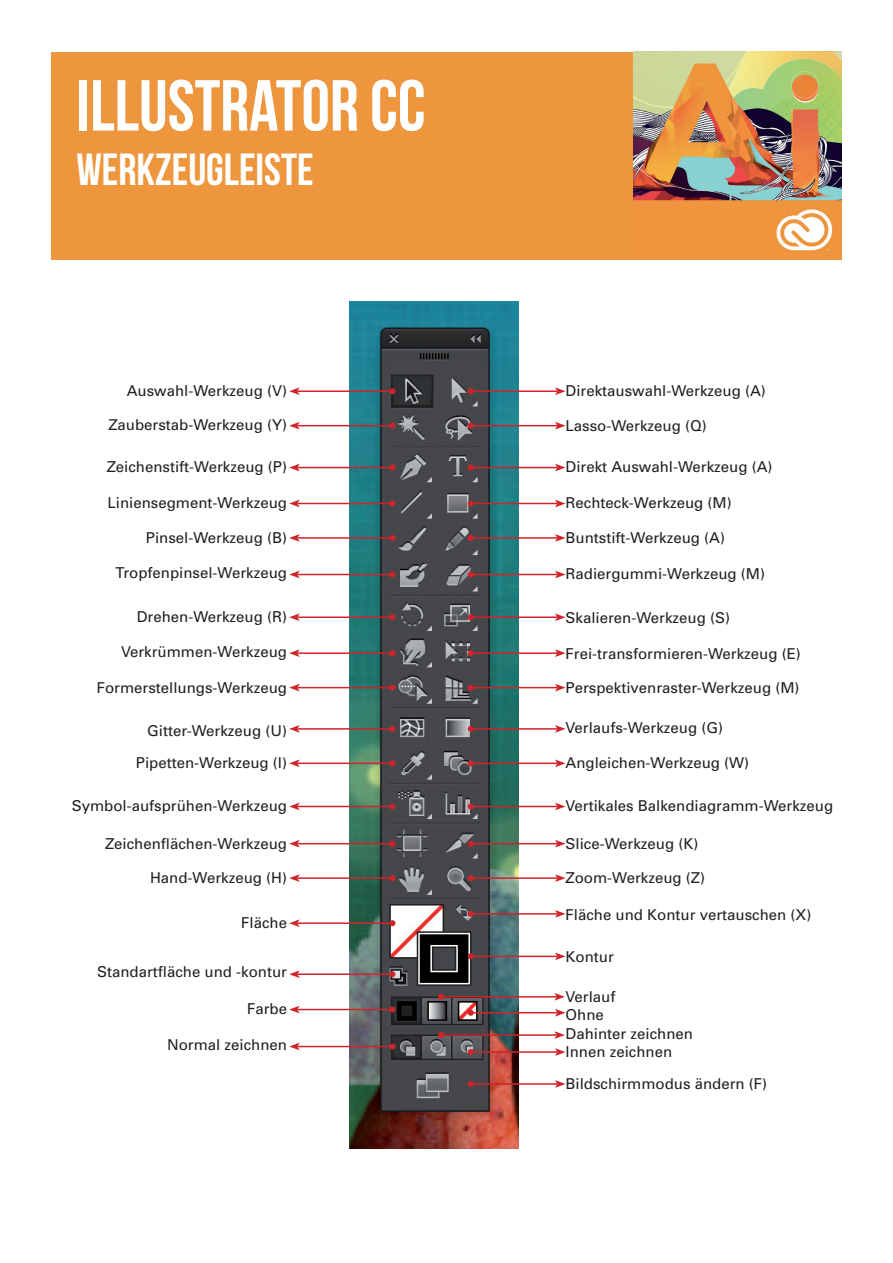
<style>
.page{position:relative;width:893px;height:1263px;background:#fff}
.page>*{position:absolute;margin:0;border:0;box-sizing:border-box;transform-origin:0 0}
.t1{font:72px "Bebas Neue";color:#fff}
.t2{font:45px "Bebas Neue";color:#fff}
.t3{font:15px "Univers";color:#231f20}
</style>
<div class="page">
<div style="left:52px;top:52px;width:789px;height:207px;background:#ed963e"></div>
<img style="left:634px;top:52px;width:207px;height:199px">
<img style="left:349px;top:301px;width:170px;height:847px">
<hr style="left:297px;top:390px;width:95px;height:2px;background:#d1232a">
<svg style="left:389px;top:388px;width:6px;height:6px"></svg>
<svg style="left:289px;top:387px;width:11px;height:8px"></svg>
<hr style="left:297px;top:425px;width:95px;height:1px;background:#d1232a">
<svg style="left:389px;top:423px;width:6px;height:6px"></svg>
<svg style="left:289px;top:422px;width:11px;height:7px"></svg>
<hr style="left:297px;top:467px;width:95px;height:1px;background:#d1232a">
<svg style="left:389px;top:465px;width:6px;height:6px"></svg>
<svg style="left:289px;top:464px;width:11px;height:7px"></svg>
<hr style="left:297px;top:616px;width:95px;height:2px;background:#d1232a">
<svg style="left:389px;top:614px;width:6px;height:6px"></svg>
<svg style="left:289px;top:613px;width:11px;height:8px"></svg>
<hr style="left:297px;top:503px;width:95px;height:1px;background:#d1232a">
<svg style="left:389px;top:500px;width:6px;height:6px"></svg>
<svg style="left:289px;top:500px;width:11px;height:7px"></svg>
<hr style="left:297px;top:652px;width:95px;height:2px;background:#d1232a">
<svg style="left:389px;top:650px;width:6px;height:6px"></svg>
<svg style="left:289px;top:649px;width:11px;height:8px"></svg>
<hr style="left:297px;top:728px;width:95px;height:2px;background:#d1232a">
<svg style="left:389px;top:726px;width:6px;height:6px"></svg>
<svg style="left:289px;top:725px;width:11px;height:8px"></svg>
<hr style="left:297px;top:843px;width:95px;height:1px;background:#d1232a">
<svg style="left:389px;top:841px;width:6px;height:6px"></svg>
<svg style="left:289px;top:840px;width:11px;height:7px"></svg>
<hr style="left:297px;top:537px;width:95px;height:2px;background:#d1232a">
<svg style="left:389px;top:535px;width:6px;height:6px"></svg>
<svg style="left:289px;top:534px;width:11px;height:8px"></svg>
<hr style="left:297px;top:687px;width:95px;height:1px;background:#d1232a">
<svg style="left:389px;top:685px;width:6px;height:6px"></svg>
<svg style="left:289px;top:684px;width:11px;height:7px"></svg>
<hr style="left:297px;top:762px;width:95px;height:2px;background:#d1232a">
<svg style="left:389px;top:760px;width:6px;height:6px"></svg>
<svg style="left:289px;top:759px;width:11px;height:8px"></svg>
<hr style="left:297px;top:806px;width:95px;height:1px;background:#d1232a">
<svg style="left:389px;top:803px;width:6px;height:6px"></svg>
<svg style="left:289px;top:803px;width:11px;height:7px"></svg>
<hr style="left:297px;top:877px;width:95px;height:2px;background:#d1232a">
<svg style="left:389px;top:875px;width:6px;height:6px"></svg>
<svg style="left:289px;top:874px;width:11px;height:8px"></svg>
<hr style="left:297px;top:922px;width:95px;height:2px;background:#d1232a">
<svg style="left:389px;top:920px;width:6px;height:6px"></svg>
<svg style="left:289px;top:919px;width:11px;height:8px"></svg>
<hr style="left:297px;top:973px;width:95px;height:2px;background:#d1232a">
<svg style="left:389px;top:971px;width:6px;height:6px"></svg>
<svg style="left:289px;top:970px;width:11px;height:8px"></svg>
<hr style="left:297px;top:1009px;width:95px;height:1px;background:#d1232a">
<svg style="left:389px;top:1006px;width:6px;height:6px"></svg>
<svg style="left:289px;top:1006px;width:11px;height:7px"></svg>
<hr style="left:297px;top:1046px;width:95px;height:1px;background:#d1232a">
<svg style="left:389px;top:1043px;width:6px;height:6px"></svg>
<svg style="left:289px;top:1043px;width:11px;height:7px"></svg>
<hr style="left:297px;top:574px;width:95px;height:1px;background:#d1232a">
<svg style="left:389px;top:571px;width:6px;height:6px"></svg>
<svg style="left:289px;top:571px;width:11px;height:7px"></svg>
<hr style="left:471px;top:390px;width:86px;height:2px;background:#d1232a">
<svg style="left:468px;top:388px;width:6px;height:6px"></svg>
<svg style="left:555px;top:387px;width:11px;height:8px"></svg>
<hr style="left:471px;top:425px;width:86px;height:1px;background:#d1232a">
<svg style="left:468px;top:423px;width:6px;height:6px"></svg>
<svg style="left:555px;top:422px;width:11px;height:7px"></svg>
<hr style="left:471px;top:467px;width:86px;height:1px;background:#d1232a">
<svg style="left:468px;top:465px;width:6px;height:6px"></svg>
<svg style="left:555px;top:464px;width:11px;height:7px"></svg>
<hr style="left:471px;top:616px;width:86px;height:2px;background:#d1232a">
<svg style="left:468px;top:614px;width:6px;height:6px"></svg>
<svg style="left:555px;top:613px;width:11px;height:8px"></svg>
<hr style="left:471px;top:503px;width:86px;height:1px;background:#d1232a">
<svg style="left:468px;top:500px;width:6px;height:6px"></svg>
<svg style="left:555px;top:500px;width:11px;height:7px"></svg>
<hr style="left:471px;top:652px;width:86px;height:2px;background:#d1232a">
<svg style="left:468px;top:650px;width:6px;height:6px"></svg>
<svg style="left:555px;top:649px;width:11px;height:8px"></svg>
<hr style="left:471px;top:728px;width:86px;height:2px;background:#d1232a">
<svg style="left:468px;top:726px;width:6px;height:6px"></svg>
<svg style="left:555px;top:725px;width:11px;height:8px"></svg>
<hr style="left:471px;top:843px;width:86px;height:1px;background:#d1232a">
<svg style="left:468px;top:841px;width:6px;height:6px"></svg>
<svg style="left:555px;top:840px;width:11px;height:7px"></svg>
<hr style="left:471px;top:537px;width:86px;height:2px;background:#d1232a">
<svg style="left:468px;top:535px;width:6px;height:6px"></svg>
<svg style="left:555px;top:534px;width:11px;height:8px"></svg>
<hr style="left:471px;top:687px;width:86px;height:1px;background:#d1232a">
<svg style="left:468px;top:685px;width:6px;height:6px"></svg>
<svg style="left:555px;top:684px;width:11px;height:7px"></svg>
<hr style="left:471px;top:762px;width:86px;height:2px;background:#d1232a">
<svg style="left:468px;top:760px;width:6px;height:6px"></svg>
<svg style="left:555px;top:759px;width:11px;height:8px"></svg>
<hr style="left:471px;top:806px;width:86px;height:1px;background:#d1232a">
<svg style="left:468px;top:803px;width:6px;height:6px"></svg>
<svg style="left:555px;top:803px;width:11px;height:7px"></svg>
<hr style="left:471px;top:877px;width:86px;height:2px;background:#d1232a">
<svg style="left:468px;top:875px;width:6px;height:6px"></svg>
<svg style="left:555px;top:874px;width:11px;height:8px"></svg>
<hr style="left:471px;top:913px;width:86px;height:1px;background:#d1232a">
<svg style="left:468px;top:911px;width:6px;height:6px"></svg>
<svg style="left:555px;top:910px;width:11px;height:8px"></svg>
<hr style="left:471px;top:956px;width:86px;height:1px;background:#d1232a">
<svg style="left:468px;top:953px;width:6px;height:6px"></svg>
<svg style="left:555px;top:952px;width:11px;height:8px"></svg>
<hr style="left:471px;top:1012px;width:86px;height:1px;background:#d1232a">
<svg style="left:468px;top:1010px;width:6px;height:6px"></svg>
<svg style="left:555px;top:1009px;width:11px;height:7px"></svg>
<hr style="left:471px;top:1051px;width:86px;height:2px;background:#d1232a">
<svg style="left:468px;top:1049px;width:6px;height:6px"></svg>
<svg style="left:555px;top:1048px;width:11px;height:8px"></svg>
<hr style="left:441px;top:1034px;width:116px;height:2px;background:#d1232a">
<svg style="left:438px;top:1032px;width:6px;height:6px"></svg>
<svg style="left:554px;top:1031px;width:11px;height:8px"></svg>
<hr style="left:441px;top:996px;width:116px;height:1px;background:#d1232a">
<svg style="left:438px;top:994px;width:6px;height:6px"></svg>
<svg style="left:554px;top:993px;width:11px;height:7px"></svg>
<hr style="left:471px;top:1083px;width:86px;height:2px;background:#d1232a">
<svg style="left:468px;top:1081px;width:6px;height:6px"></svg>
<svg style="left:555px;top:1080px;width:11px;height:8px"></svg>
<hr style="left:471px;top:574px;width:86px;height:1px;background:#d1232a">
<svg style="left:468px;top:571px;width:6px;height:6px"></svg>
<svg style="left:555px;top:571px;width:11px;height:7px"></svg>
<h1 class="t1" style="left:77px;top:66px;width:351px">ILLUSTRATOR CC</h1>
<h2 class="t2" style="left:77px;top:144px;width:239px">WERKZEUGLEISTE</h2>
<p class="t3" style="left:127px;top:382px;width:162px">Auswahl-Werkzeug (V)</p>
<p class="t3" style="left:566px;top:382px;width:202px">Direktauswahl-Werkzeug (A)</p>
<p class="t3" style="left:108px;top:415px;width:180px">Zauberstab-Werkzeug (Y)</p>
<p class="t3" style="left:566px;top:416px;width:143px">Lasso-Werkzeug (Q)</p>
<p class="t3" style="left:107px;top:457px;width:182px">Zeichenstift-Werkzeug (P)</p>
<p class="t3" style="left:566px;top:458px;width:208px">Direkt Auswahl-Werkzeug (A)</p>
<p class="t3" style="left:108px;top:493px;width:181px">Liniensegment-Werkzeug</p>
<p class="t3" style="left:566px;top:494px;width:168px">Rechteck-Werkzeug (M)</p>
<p class="t3" style="left:146px;top:528px;width:143px">Pinsel-Werkzeug (B)</p>
<p class="t3" style="left:566px;top:529px;width:161px">Buntstift-Werkzeug (A)</p>
<p class="t3" style="left:116px;top:564px;width:173px">Tropfenpinsel-Werkzeug</p>
<p class="t3" style="left:566px;top:565px;width:201px">Radiergummi-Werkzeug (M)</p>
<p class="t3" style="left:137px;top:607px;width:152px">Drehen-Werkzeug (R)</p>
<p class="t3" style="left:566px;top:608px;width:166px">Skalieren-Werkzeug (S)</p>
<p class="t3" style="left:121px;top:642px;width:167px">Verkrümmen-Werkzeug</p>
<p class="t3" style="left:566px;top:644px;width:237px">Frei-transformieren-Werkzeug (E)</p>
<p class="t3" style="left:97px;top:678px;width:192px">Formerstellungs-Werkzeug</p>
<p class="t3" style="left:566px;top:678px;width:235px">Perspektivenraster-Werkzeug (M)</p>
<p class="t3" style="left:147px;top:721px;width:141px">Gitter-Werkzeug (U)</p>
<p class="t3" style="left:566px;top:719px;width:159px">Verlaufs-Werkzeug (G)</p>
<p class="t3" style="left:136px;top:753px;width:153px">Pipetten-Werkzeug (I)</p>
<p class="t3" style="left:566px;top:754px;width:185px">Angleichen-Werkzeug (W)</p>
<p class="t3" style="left:72px;top:796px;width:217px">Symbol-aufsprühen-Werkzeug</p>
<p class="t3" style="left:105px;top:834px;width:183px">Zeichenflächen-Werkzeug</p>
<p class="t3" style="left:566px;top:796px;width:269px">Vertikales Balkendiagramm-Werkzeug</p>
<p class="t3" style="left:566px;top:834px;width:134px">Slice-Werkzeug (K)</p>
<p class="t3" style="left:150px;top:869px;width:138px">Hand-Werkzeug (H)</p>
<p class="t3" style="left:566px;top:868px;width:141px">Zoom-Werkzeug (Z)</p>
<p class="t3" style="left:241px;top:913px;width:47px">Fläche</p>
<p class="t3" style="left:97px;top:963px;width:192px">Standartfläche und -kontur</p>
<p class="t3" style="left:247px;top:999px;width:42px">Farbe</p>
<p class="t3" style="left:167px;top:1035px;width:122px">Normal zeichnen</p>
<p class="t3" style="left:566px;top:905px;width:247px">Fläche und Kontur vertauschen (X)</p>
<p class="t3" style="left:566px;top:947px;width:50px">Kontur</p>
<p class="t3" style="left:566px;top:987px;width:51px">Verlauf</p>
<p class="t3" style="left:566px;top:1005px;width:40px">Ohne</p>
<p class="t3" style="left:566px;top:1025px;width:129px">Dahinter zeichnen</p>
<p class="t3" style="left:566px;top:1043px;width:108px">Innen zeichnen</p>
<p class="t3" style="left:566px;top:1074px;width:203px">Bildschirmmodus ändern (F)</p>
</div>
